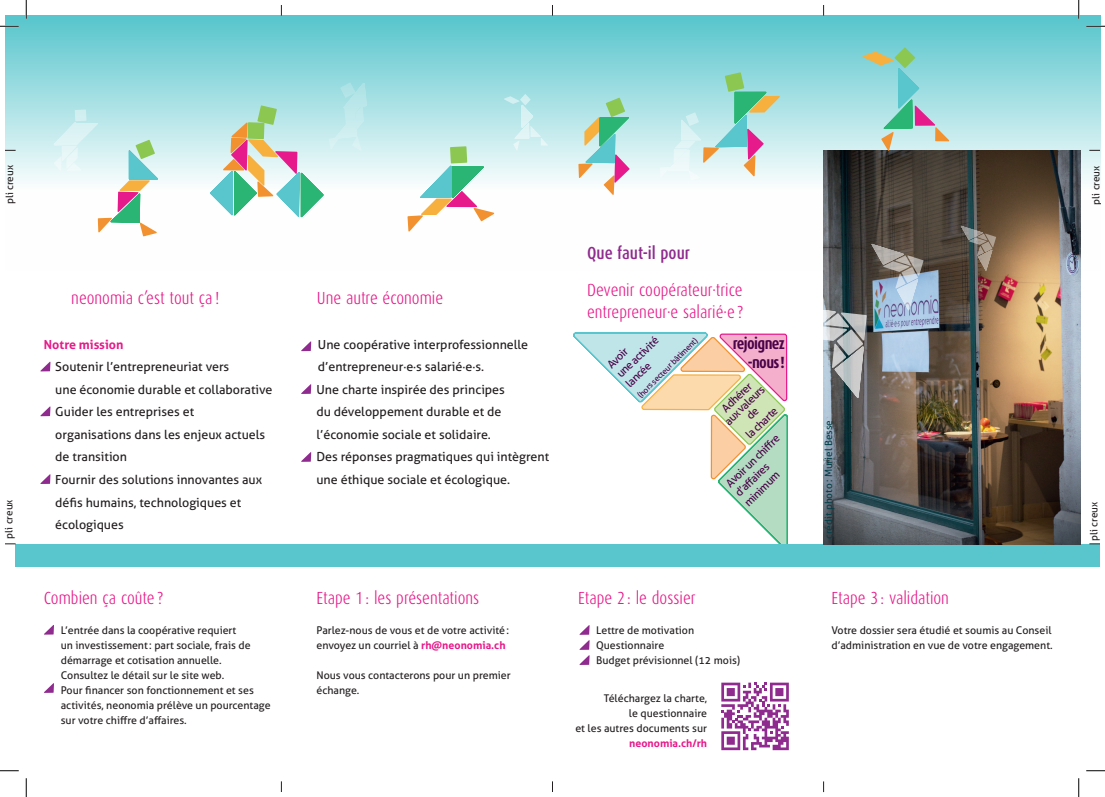
<style>
.page{position:relative;width:1105px;height:797px;background:#fff}
.page>*{position:absolute;margin:0;border:0;box-sizing:border-box;transform-origin:0 0}
.t1{font:300 17.5px/21.2px "Dax Condensed";color:#e61a8a}
.t2{font:500 17.5px "Dax Condensed";color:#8f2b8e}
.t3{font:700 16.25px/19.5px "Dax Condensed";letter-spacing:-.04em;color:#4a0248;text-align:right}
.t4{font:12.5px/22.5px "Aller";color:#231f20}
.t5{font:700 12.5px "Aller";color:#e61a8a}
.t6{font:11px/13.2px "Aller";color:#4a0248}
.t7{font:10.62px/15px "Aller";color:#231f20}
.t8{font:700 10.62px "Aller";color:#e61a8a}
.t9{font:10px "Aller";color:#231f20}
.t10{font:10px "Aller";color:#043f48}
.t11{font:8.12px "Aller";color:#4a0248}
.s1{font-weight:700;color:#e61a8a}
</style>
<div class="page">
<svg style="left:5px;top:16px;width:1095px;height:221px"></svg>
<div style="left:16px;top:544px;width:1084px;height:22px;background:#59c6cd"></div>
<svg style="left:40px;top:361px;width:10px;height:10px"></svg>
<svg style="left:40px;top:406px;width:10px;height:10px"></svg>
<svg style="left:44px;top:625px;width:10px;height:9px"></svg>
<svg style="left:44px;top:683px;width:10px;height:10px"></svg>
<svg style="left:407px;top:146px;width:87px;height:86px"></svg>
<svg style="left:578px;top:98px;width:52px;height:97px"></svg>
<img style="left:823px;top:150px;width:258px;height:394px">
<svg style="left:894px;top:47px;width:21px;height:21px"></svg>
<svg style="left:862px;top:52px;width:87px;height:99px;background:#a0d1cc"></svg>
<svg style="left:301px;top:341px;width:10px;height:10px"></svg>
<svg style="left:301px;top:384px;width:10px;height:10px"></svg>
<svg style="left:301px;top:452px;width:10px;height:10px"></svg>
<svg style="left:40px;top:474px;width:10px;height:10px"></svg>
<svg style="left:961px;top:226px;width:35px;height:45px;background:#726b60"></svg>
<svg style="left:210px;top:81px;width:156px;height:136px"></svg>
<svg style="left:660px;top:72px;width:120px;height:112px;background:#badeda"></svg>
<svg style="left:54px;top:108px;width:104px;height:128px"></svg>
<svg style="left:520px;top:94px;width:11px;height:11px"></svg>
<svg style="left:504px;top:96px;width:44px;height:55px;background:#c3eaec"></svg>
<svg style="left:573px;top:244px;width:350px;height:548px"></svg>
<svg style="left:0;top:25px;width:19px;height:2px"></svg>
<svg style="left:1086px;top:25px;width:19px;height:2px"></svg>
<svg style="left:0;top:770px;width:19px;height:1px"></svg>
<svg style="left:1086px;top:770px;width:19px;height:1px"></svg>
<svg style="left:25px;top:0;width:2px;height:19px"></svg>
<svg style="left:25px;top:778px;width:2px;height:19px"></svg>
<svg style="left:1078px;top:0;width:1px;height:19px"></svg>
<svg style="left:1078px;top:778px;width:1px;height:19px"></svg>
<p class="t9" style="left:4px;top:204px;width:40px;rotate:-90deg">pli creux</p>
<p class="t9" style="left:3px;top:538px;width:40px;rotate:-90deg">pli creux</p>
<h1 class="t1" style="left:71px;top:287px;width:150px">neonomia c’est tout ça !</h1>
<h1 class="t1" style="left:317px;top:287px;width:128px">Une autre économie</h1>
<h1 class="t2" style="left:587px;top:243px;width:104px">Que faut-il pour</h1>
<h1 class="t1" style="left:587px;top:280px;width:158px">Devenir coopérateur·trice entrepreneur·e salarié·e ?</h1>
<p class="t6" style="left:604px;top:361px;width:55px;rotate:-44deg">Avoir<br>une activité lancée</p>
<p class="t5" style="left:44px;top:337px;width:81px">Notre mission</p>
<p class="t11" style="left:635px;top:393px;width:83px;rotate:-45deg">(hors secteur bâtiment)</p>
<p class="t4" style="left:318px;top:333px;width:212px">Une coopérative interprofessionnelle d’entrepreneur·e·s salarié·e·s.</p>
<p class="t4" style="left:55px;top:356px;width:219px">Soutenir l’entrepreneuriat vers<br>une économie durable et collaborative<br>Guider les entreprises et organisations dans les enjeux actuels de transition<br>Fournir des solutions innovantes aux défis humains, technologiques et écologiques</p>
<p class="t4" style="left:316px;top:378px;width:190px">Une charte inspirée des principes du développement durable et de l’économie sociale et solidaire.</p>
<p class="t4" style="left:316px;top:446px;width:234px">Des réponses pragmatiques qui intègrent une éthique sociale et écologique.</p>
<h2 class="t3" style="left:733px;top:333px;width:53px">rejoignez -nous!</h2>
<p class="t6" style="left:715px;top:410px;width:53px;line-height:11.2px;text-align:center;rotate:-44deg">Adhérer auxvaleurs de</p>
<p class="t6" style="left:743px;top:431px;width:41px;rotate:-44deg">la charte</p>
<p class="t6" style="left:723px;top:480px;width:71px;rotate:-44deg">Avoir un chiff re d’aff aires minimum</p>
<p class="t10" style="left:822px;top:539px;width:120px;rotate:-90deg">crédit photo: Muriel Besse</p>
<h1 class="t1" style="left:44px;top:587px;width:121px">Combien ça coûte ?</h1>
<p class="t7" style="left:61px;top:622px;width:211px">L’entrée dans la coopérative requiert<br>un investissement: part sociale, frais de démarrage et cotisation annuelle.<br>Consultez le détail sur le site web.<br>Pour financer son fonctionnement et ses activités, neonomia prélève un pourcentage sur votre chiffre d’affaires.</p>
<h1 class="t1" style="left:316px;top:587px;width:164px">Etape 1 : les présentations</h1>
<p class="t7" style="left:316px;top:622px;width:194px">Parlez-nous de vous et de votre activité: envoyez un courriel à <span class="s1">rh@neonomia.ch</span></p>
<p class="t7" style="left:316px;top:667px;width:196px">Nous vous contacterons pour un premier échange.</p>
<h1 class="t1" style="left:578px;top:587px;width:119px">Etape 2 : le dossier</h1>
<h1 class="t1" style="left:831px;top:587px;width:119px">Etape 3 : validation</h1>
<p class="t7" style="left:831px;top:622px;width:223px">Votre dossier sera étudié et soumis au Conseil d’administration en vue de votre engagement.</p>
<p class="t7" style="left:596px;top:622px;width:146px">Lettre de motivation<br>Questionnaire<br>Budget prévisionnel (12 mois)</p>
<p class="t7" style="left:575px;top:690px;width:133px;text-align:right">Téléchargez la charte,<br>le questionnaire<br>et les autres documents sur</p>
<p class="t8" style="left:629px;top:736px;width:79px">neonomia.ch/rh</p>
<p class="t9" style="left:1090px;top:204px;width:40px;rotate:-90deg">pli creux</p>
<p class="t9" style="left:1088px;top:540px;width:40px;rotate:-90deg">pli creux</p>
</div>
